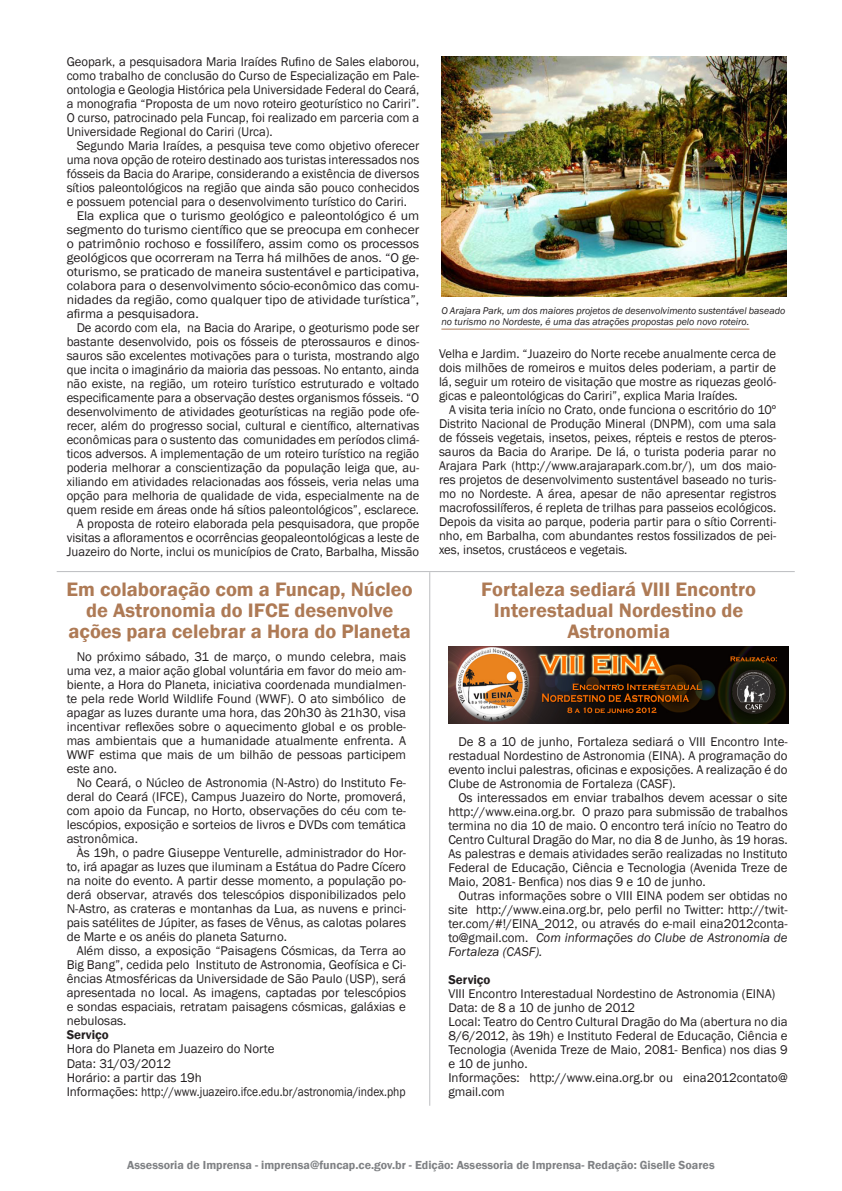
<style>
.page{position:relative;width:842px;height:1191px;background:#fff}
.page>*{position:absolute;margin:0;border:0;box-sizing:border-box;transform-origin:0 0}
.t1{font:600 20px/21px "Franklin Gothic";color:#ae7a55;text-align:center}
.t2{font:13px/14px "Franklin Gothic";color:#231f20;text-align:justify}
.t3{font:13px/14px "Franklin Gothic";color:#231f20;text-align:justify;scale:1.05 1}
.t4{font:600 13px "Franklin Gothic";color:#231f20}
.t5{font:600 12px "Franklin Gothic";color:#808285}
.t6{font:italic 10px/11px "Franklin Gothic";color:#231f20}
.s1{font-style:italic}
</style>
<div class="page">
<hr style="left:57px;top:571px;width:738px;height:1px;background:#bcbdc0">
<hr style="left:429px;top:572px;width:1px;height:533px;background:#bcbdc0">
<img style="left:441px;top:57px;width:345px;height:239px">
<hr style="left:441px;top:328px;width:308px;height:1px;background:#ae7a55">
<img style="left:448px;top:647px;width:340px;height:76px">
<p class="t2" style="left:67px;top:55px;width:354px">Geopark, a pesquisadora Maria Iraídes Rufino de Sales elaborou, como trabalho de conclusão do Curso de Especialização em Pale&shy;ontologia e Geologia Histórica pela Universidade Federal do Ceará, a monografia “Proposta de um novo roteiro geoturístico no Cariri”.<br>O curso, patrocinado pela Funcap, foi realizado em parceria com a Universidade Regional do Cariri (Urca).</p>
<p class="t2" style="left:67px;top:139px;width:354px;text-indent:10px">Segundo Maria Iraídes, a pesquisa teve como objetivo oferecer uma nova opção de roteiro destinado aos turistas interessados nos fósseis da Bacia do Araripe, considerando a existência de diversos sítios paleontológicos na região que ainda são pouco conhecidos e possuem potencial para o desenvolvimento turístico do Cariri.</p>
<p class="t3" style="left:67px;top:209px;width:337px;text-indent:10px">Ela explica que o turismo geológico e paleontológico é um segmento do turismo científico que se preocupa em conhecer o patrimônio rochoso e fossilífero, assim como os processos geológicos que ocorreram na Terra há milhões de anos. “O ge&shy;oturismo, se praticado de maneira sustentável e participativa, colabora para o desenvolvimento sócio-econômico das comu&shy;nidades da região, como qualquer tipo de atividade turística”, afirma a pesquisadora.</p>
<p class="t2" style="left:67px;top:321px;width:354px;text-indent:10px">De acordo com ela, na Bacia do Araripe, o geoturismo pode ser bastante desenvolvido, pois os fósseis de pterossauros e dinos&shy;sauros são excelentes motivações para o turista, mostrando algo que incita o imaginário da maioria das pessoas. No entanto, ainda não existe, na região, um roteiro turístico estruturado e voltado especificamente para a observação destes organismos fósseis. “O desenvolvimento de atividades geoturísticas na região pode ofe&shy;recer, além do progresso social, cultural e científico, alternativas econômicas para o sustento das comunidades em períodos climá&shy;ticos adversos. A implementação de um roteiro turístico na região poderia melhorar a conscientização da população leiga que, au&shy;xiliando em atividades relacionadas aos fósseis, veria nelas uma opção para melhoria de qualidade de vida, especialmente na de quem reside em áreas onde há sítios paleontológicos”, esclarece.</p>
<p class="t2" style="left:67px;top:517px;width:354px;text-indent:10px">A proposta de roteiro elaborada pela pesquisadora, que propõe visitas a afloramentos e ocorrências geopaleontológicas a leste de Juazeiro do Norte, inclui os municípios de Crato, Barbalha, Missão</p>
<p class="t1" style="left:67px;top:579px;width:348px">Em colaboração com a Funcap, Núcleo de Astronomia do IFCE desenvolve ações para celebrar a Hora do Planeta</p>
<p class="t2" style="left:67px;top:650px;width:341px;text-indent:10px">No próximo sábado, 31 de março, o mundo celebra, mais uma vez, a maior ação global voluntária em favor do meio am&shy;biente, a Hora do Planeta, iniciativa coordenada mundialmen&shy;te pela rede World Wildlife Found (WWF). O ato simbólico de apagar as luzes durante uma hora, das 20h30 às 21h30, visa incentivar reflexões sobre o aquecimento global e os proble&shy;mas ambientais que a humanidade atualmente enfrenta. A WWF estima que mais de um bilhão de pessoas participem este ano.</p>
<p class="t2" style="left:67px;top:776px;width:341px;text-indent:10px">No Ceará, o Núcleo de Astronomia (N-Astro) do Instituto Fe&shy;deral do Ceará (IFCE), Campus Juazeiro do Norte, promoverá, com apoio da Funcap, no Horto, observações do céu com te&shy;lescópios, exposição e sorteios de livros e DVDs com temática astronômica.</p>
<p class="t2" style="left:67px;top:846px;width:341px;text-indent:10px">Às 19h, o padre Giuseppe Venturelle, administrador do Hor&shy;to, irá apagar as luzes que iluminam a Estátua do Padre Cícero na noite do evento. A partir desse momento, a população po&shy;derá observar, através dos telescópios disponibilizados pelo N-Astro, as crateras e montanhas da Lua, as nuvens e princi&shy;pais satélites de Júpiter, as fases de Vênus, as calotas polares de Marte e os anéis do planeta Saturno.</p>
<p class="t2" style="left:67px;top:944px;width:341px;text-indent:10px">Além disso, a exposição “Paisagens Cósmicas, da Terra ao Big Bang”, cedida pelo Instituto de Astronomia, Geofísica e Ci&shy;ências Atmosféricas da Universidade de São Paulo (USP), será apresentada no local. As imagens, captadas por telescópios e sondas espaciais, retratam paisagens cósmicas, galáxias e nebulosas.</p>
<p class="t4" style="left:67px;top:1027px;width:44px">Serviço</p>
<p class="t2" style="left:67px;top:1042px;width:209px">Hora do Planeta em Juazeiro do Norte</p>
<p class="t2" style="left:67px;top:1056px;width:106px">Data: 31/03/2012</p>
<p class="t2" style="left:67px;top:1070px;width:137px">Horário: a partir das 19h</p>
<p class="t2" style="left:67px;top:1084px;width:340px">Informações: http://www.juazeiro.ifce.edu.br/astronomia/index.php</p>
<p class="t6" style="left:441px;top:305px;width:345px">O Arajara Park, um dos maiores projetos de desenvolvimento sustentável baseado no turismo no Nordeste, é uma das atrações propostas pelo novo roteiro.</p>
<p class="t2" style="left:439px;top:347px;width:339px">Velha e Jardim. “Juazeiro do Norte recebe anualmente cerca de dois milhões de romeiros e muitos deles poderiam, a partir de lá, seguir um roteiro de visitação que mostre as riquezas geoló&shy;gicas e paleontológicas do Cariri”, explica Maria Iraídes.</p>
<p class="t2" style="left:439px;top:403px;width:339px;text-indent:10px">A visita teria início no Crato, onde funciona o escritório do 10º Distrito Nacional de Produção Mineral (DNPM), com uma sala de fósseis vegetais, insetos, peixes, répteis e restos de pteros&shy;sauros da Bacia do Araripe. De lá, o turista poderia parar no Arajara Park (http://www.arajarapark.com.br/), um dos maio&shy;res projetos de desenvolvimento sustentável baseado no turis&shy;mo no Nordeste. A área, apesar de não apresentar registros macrofossilíferos, é repleta de trilhas para passeios ecológicos.<br>Depois da visita ao parque, poderia partir para o sítio Correnti&shy;nho, em Barbalha, com abundantes restos fossilizados de pei&shy;xes, insetos, crustáceos e vegetais.</p>
<p class="t1" style="left:481px;top:579px;width:276px">Fortaleza sediará VIII Encontro<br>Interestadual Nordestino de<br>Astronomia</p>
<p class="t2" style="left:448px;top:734px;width:341px;text-indent:10px">De 8 a 10 de junho, Fortaleza sediará o VIII Encontro Inte&shy;restadual Nordestino de Astronomia (EINA). A programação do evento inclui palestras, oficinas e exposições. A realização é do Clube de Astronomia de Fortaleza (CASF).</p>
<p class="t2" style="left:448px;top:790px;width:341px;text-indent:10px">Os interessados em enviar trabalhos devem acessar o site http://www.eina.org.br. O prazo para submissão de trabalhos termina no dia 10 de maio. O encontro terá início no Teatro do Centro Cultural Dragão do Mar, no dia 8 de Junho, às 19 horas.<br>As palestras e demais atividades serão realizadas no Instituto Federal de Educação, Ciência e Tecnologia (Avenida Treze de Maio, 2081- Benfica) nos dias 9 e 10 de junho.</p>
<p class="t2" style="left:448px;top:888px;width:341px;text-indent:10px">Outras informações sobre o VIII EINA podem ser obtidas no site http://www.eina.org.br, pelo perfil no Twitter: http://twit&shy;ter.com/#!/EINA_2012, ou através do e-mail eina2012conta&shy;to@gmail.com. <span class="s1">Com informações do Clube de Astronomia de Fortaleza (CASF).</span></p>
<p class="t4" style="left:448px;top:971px;width:44px">Serviço</p>
<p class="t2" style="left:448px;top:986px;width:329px">VIII Encontro Interestadual Nordestino de Astronomia (EINA)</p>
<p class="t2" style="left:448px;top:1000px;width:188px">Data: de 8 a 10 de junho de 2012</p>
<p class="t2" style="left:448px;top:1014px;width:341px">Local: Teatro do Centro Cultural Dragão do Ma (abertura no dia 8/6/2012, às 19h) e Instituto Federal de Educação, Ciência e Tecnologia (Avenida Treze de Maio, 2081- Benfica) nos dias 9 e 10 de junho.</p>
<p class="t2" style="left:448px;top:1070px;width:341px">Informações: http://www.eina.org.br ou eina2012contato@ gmail.com</p>
<p class="t5" style="left:127px;top:1157px;width:589px">Assessoria de Imprensa - imprensa@funcap.ce.gov.br - Edição: Assessoria de Imprensa- Redação: Giselle Soares</p>
</div>
